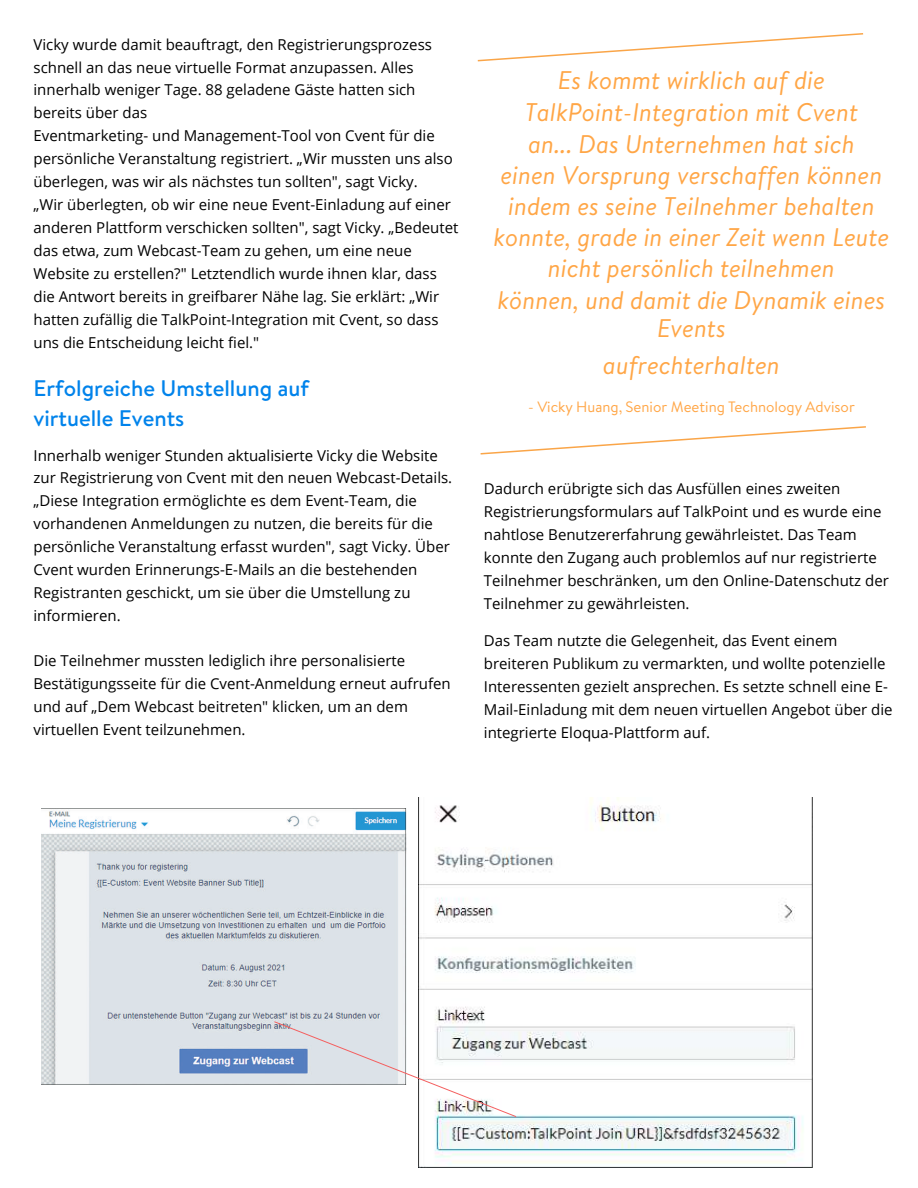
<style>
.page{position:relative;width:918px;height:1188px;background:#fff}
.page>*{position:absolute;margin:0;border:0;box-sizing:border-box;transform-origin:0 0}
.t1{font:italic 25.5px/31.3px "Brandon Text";color:#ffa646;text-align:center}
.t2{font:500 22.5px/30px "Brandon Text";color:#0183eb}
.t3{font:15px/22.8px "Open Sans";color:#000}
.t4{font:15px "Brandon Text";color:#ffa646}
</style>
<div class="page">
<svg style="left:477px;top:33px;width:387px;height:29px"></svg>
<svg style="left:480px;top:426px;width:386px;height:29px"></svg>
<img style="left:42px;top:809px;width:377px;height:276px">
<img style="left:419px;top:798px;width:394px;height:369px">
<svg style="left:273px;top:959px;width:244px;height:209px"></svg>
<p class="t3" style="left:34px;top:32px;width:426px">Vicky wurde damit beauftragt, den Registrierungsprozess schnell an das neue virtuelle Format anzupassen. Alles innerhalb weniger Tage. 88 geladene Gäste hatten sich bereits über das<br>Eventmarketing- und Management-Tool von Cvent für die persönliche Veranstaltung registriert. „Wir mussten uns also überlegen, was wir als nächstes tun sollten", sagt Vicky.<br>„Wir überlegten, ob wir eine neue Event-Einladung auf einer anderen Plattform verschicken sollten", sagt Vicky. „Bedeutet das etwa, zum Webcast-Team zu gehen, um eine neue Website zu erstellen?" Letztendlich wurde ihnen klar, dass die Antwort bereits in greifbarer Nähe lag. Sie erklärt: „Wir hatten zufällig die TalkPoint-Integration mit Cvent, so dass uns die Entscheidung leicht fiel."</p>
<h2 class="t2" style="left:34px;top:373px;width:277px">Erfolgreiche Umstellung auf virtuelle Events</h2>
<p class="t3" style="left:34px;top:443px;width:420px">Innerhalb weniger Stunden aktualisierte Vicky die Website zur Registrierung von Cvent mit den neuen Webcast-Details. „Diese Integration ermöglichte es dem Event-Team, die vorhandenen Anmeldungen zu nutzen, die bereits für die persönliche Veranstaltung erfasst wurden", sagt Vicky. Über Cvent wurden Erinnerungs-E-Mails an die bestehenden Registranten geschickt, um sie über die Umstellung zu informieren.</p>
<p class="t3" style="left:34px;top:649px;width:419px">Die Teilnehmer mussten lediglich ihre personalisierte Bestätigungsseite für die Cvent-Anmeldung erneut aufrufen und auf „Dem Webcast beitreten" klicken, um an dem virtuellen Event teilzunehmen.</p>
<p class="t1" style="left:493px;top:64px;width:397px">Es kommt wirklich auf die TalkPoint-Integration mit Cvent<br>an... Das Unternehmen hat sich<br>einen Vorsprung verschaffen können indem es seine Teilnehmer behalten konnte, grade in einer Zeit wenn Leute nicht persönlich teilnehmen<br>können, und damit die Dynamik eines</p>
<h1 class="t1" style="left:603px;top:309px;width:178px;line-height:36.6px">Events aufrechterhalten</h1>
<p class="t4" style="left:528px;top:396px;width:328px">- Vicky Huang, Senior Meeting Technology Advisor</p>
<p class="t3" style="left:484px;top:477px;width:406px">Dadurch erübrigte sich das Ausfüllen eines zweiten Registrierungsformulars auf TalkPoint und es wurde eine nahtlose Benutzererfahrung gewährleistet. Das Team konnte den Zugang auch problemlos auf nur registrierte Teilnehmer beschränken, um den Online-Datenschutz der Teilnehmer zu gewährleisten.</p>
<p class="t3" style="left:484px;top:629px;width:410px">Das Team nutzte die Gelegenheit, das Event einem breiteren Publikum zu vermarkten, und wollte potenzielle Interessenten gezielt ansprechen. Es setzte schnell eine E-Mail-Einladung mit dem neuen virtuellen Angebot über die integrierte Eloqua-Plattform auf.</p>
</div>
